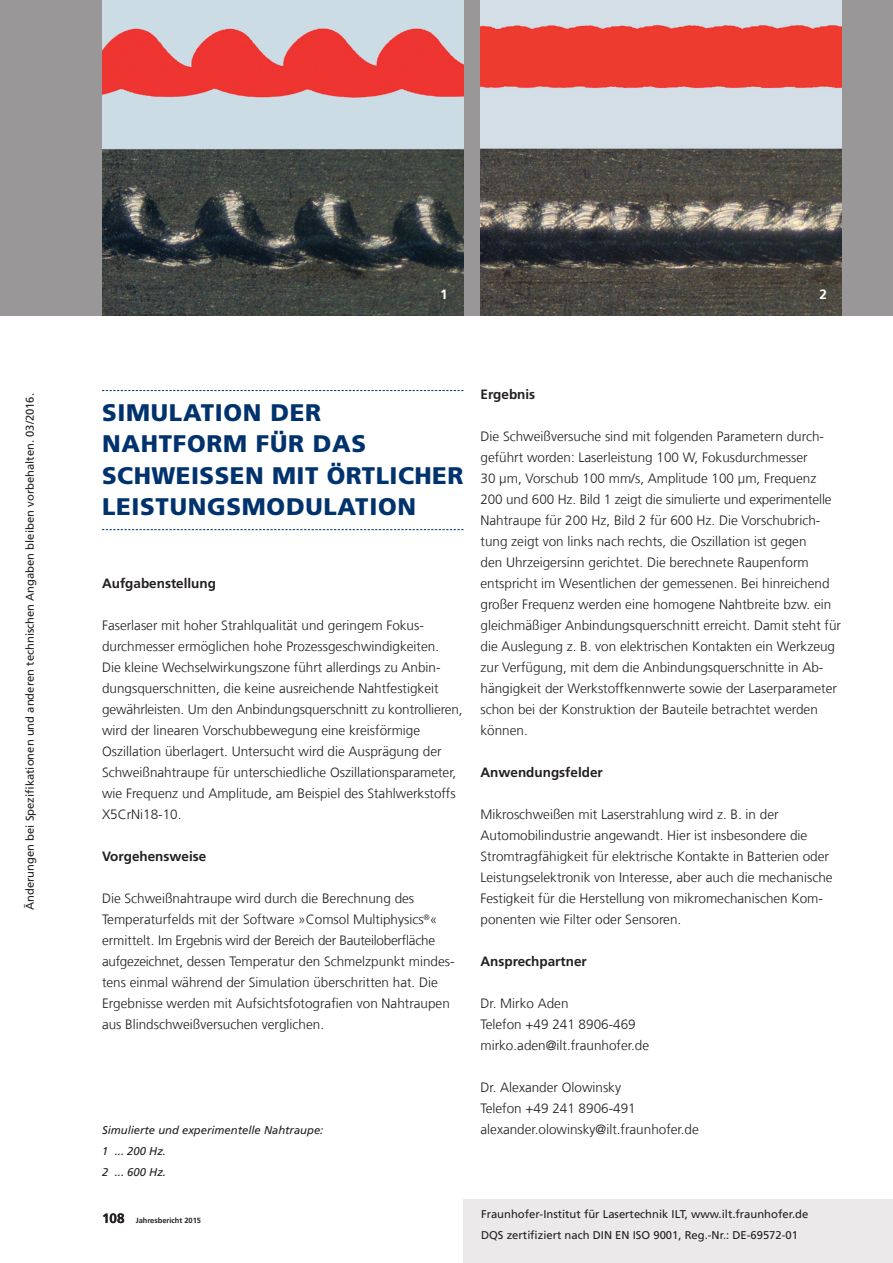
<style>
.page{position:relative;width:893px;height:1263px;background:#fff}
.page>*{position:absolute;margin:0;border:0;box-sizing:border-box;transform-origin:0 0}
.t1{font:900 24px/31.5px "Frutiger LT Com";letter-spacing:.03em;color:#00326d}
.t2{font:300 13.5px/21px "Frutiger LT Com";color:#231f20}
.t3{font:700 13.5px "Frutiger LT Com";color:#231f20}
.t4{font:700 13.5px "Frutiger LT Com";color:#fff}
.t5{font:11.25px/21px "Frutiger LT Com";color:#231f20}
.t6{font:italic 11.25px/21px "Frutiger LT Com";color:#231f20}
.t7{font:700 7.5px "Frutiger LT Com";color:#231f20}
.s1{font-size:13.5px}
</style>
<div class="page">
<div style="left:463px;top:1199px;width:430px;height:64px;background:#ece9ea"></div>
<div style="left:0;top:0;width:893px;height:315px;background:#999798"></div>
<img style="left:480px;top:0;width:362px;height:315px">
<img style="left:102px;top:0;width:361px;height:315px">
<svg style="left:102px;top:390px;width:361px;height:1px"></svg>
<svg style="left:102px;top:529px;width:361px;height:1px"></svg>
<p class="t5" style="left:20px;top:910px;width:518px;rotate:-90deg">Änderungen bei Spezifikationen und anderen technischen Angaben bleiben vorbehalten. 03/2016.</p>
<p class="t4" style="left:440px;top:286px;width:9px">1</p>
<p class="t4" style="left:811px;top:286px;width:17px">22</p>
<h1 class="t1" style="left:102px;top:397px;width:363px">SIMULATION DER<br>NAHTFORM FÜR DAS<br>SCHWEISSEN MIT ÖRTLICHER<br>LEISTUNGSMODULATION</h1>
<p class="t3" style="left:102px;top:575px;width:116px">Aufgabenstellung</p>
<p class="t2" style="left:102px;top:615px;width:362px">Faserlaser mit hoher Strahlqualität und geringem Fokus&shy;durchmesser ermöglichen hohe Prozessgeschwindigkeiten.<br>Die kleine Wechselwirkungszone führt allerdings zu Anbin&shy;dungsquerschnitten, die keine ausreichende Nahtfestigkeit gewährleisten. Um den Anbindungsquerschnitt zu kontrollieren, wird der linearen Vorschubbewegung eine kreisförmige Oszillation überlagert. Untersucht wird die Ausprägung der Schweißnahtraupe für unterschiedliche Oszillationsparameter, wie Frequenz und Amplitude, am Beispiel des Stahlwerkstoffs X5CrNi18-10.</p>
<p class="t3" style="left:102px;top:848px;width:106px">Vorgehensweise</p>
<p class="t2" style="left:102px;top:888px;width:354px">Die Schweißnahtraupe wird durch die Berechnung des Temperaturfelds mit der Software »Comsol Multiphysics<sup>®</sup>« ermittelt. Im Ergebnis wird der Bereich der Bauteiloberfläche aufgezeichnet, dessen Temperatur den Schmelzpunkt mindes&shy;tens einmal während der Simulation überschritten hat. Die Ergebnisse werden mit Aufsichtsfotografien von Nahtraupen aus Blindschweißversuchen verglichen.</p>
<p class="t6" style="left:102px;top:1120px;width:223px">Simulierte und experimentelle Nahtraupe:<br>1 ... 200 Hz.<br>2 ... 600 Hz.</p>
<p class="t3" style="left:480px;top:386px;width:56px">Ergebnis</p>
<p class="t2" style="left:480px;top:426px;width:362px">Die Schweißversuche sind mit folgenden Parametern durch&shy;geführt worden: Laserleistung 100 W, Fokusdurchmesser<br>30 µm, Vorschub 100 mm/s, Amplitude 100 µm, Frequenz 200 und 600 Hz. Bild 1 zeigt die simulierte und experimentelle Nahtraupe für 200 Hz, Bild 2 für 600 Hz. Die Vorschubrich&shy;tung zeigt von links nach rechts, die Oszillation ist gegen<br>den Uhrzeigersinn gerichtet. Die berechnete Raupenform entspricht im Wesentlichen der gemessenen. Bei hinreichend großer Frequenz werden eine homogene Nahtbreite bzw. ein gleichmäßiger Anbindungsquerschnitt erreicht. Damit steht für die Auslegung z. B. von elektrischen Kontakten ein Werkzeug zur Verfügung, mit dem die Anbindungsquerschnitte in Ab&shy;hängigkeit der Werkstoffkennwerte sowie der Laserparameter schon bei der Konstruktion der Bauteile betrachtet werden können.</p>
<p class="t3" style="left:480px;top:765px;width:124px">Anwendungsfelder</p>
<p class="t2" style="left:480px;top:804px;width:354px">Mikroschweißen mit Laserstrahlung wird z. B. in der Automobilindustrie angewandt. Hier ist insbesondere die Stromtragfähigkeit für elektrische Kontakte in Batterien oder Leistungselektronik von Interesse, aber auch die mechanische Festigkeit für die Herstellung von mikromechanischen Kom&shy;ponenten wie Filter oder Sensoren.</p>
<p class="t3" style="left:480px;top:954px;width:108px">Ansprechpartner</p>
<p class="t2" style="left:480px;top:993px;width:170px">Dr. Mirko Aden<br>Telefon +49 241 8906-469 mirko.aden@ilt.fraunhofer.de</p>
<p class="t2" style="left:480px;top:1077px;width:220px">Dr. Alexander Olowinsky<br>Telefon +49 241 8906-491 alexander.olowinsky@ilt.fraunhofer.de</p>
<p class="t7" style="left:102px;top:1216px;width:101px"><span class="s1">108</span> Jahresbericht 2015</p>
<p class="t5" style="left:481px;top:1204px;width:329px">Fraunhofer-Institut für Lasertechnik ILT, www.ilt.fraunhofer.de<br>DQS zertifiziert nach DIN EN ISO 9001, Reg.-Nr.: DE-69572-01</p>
</div>
